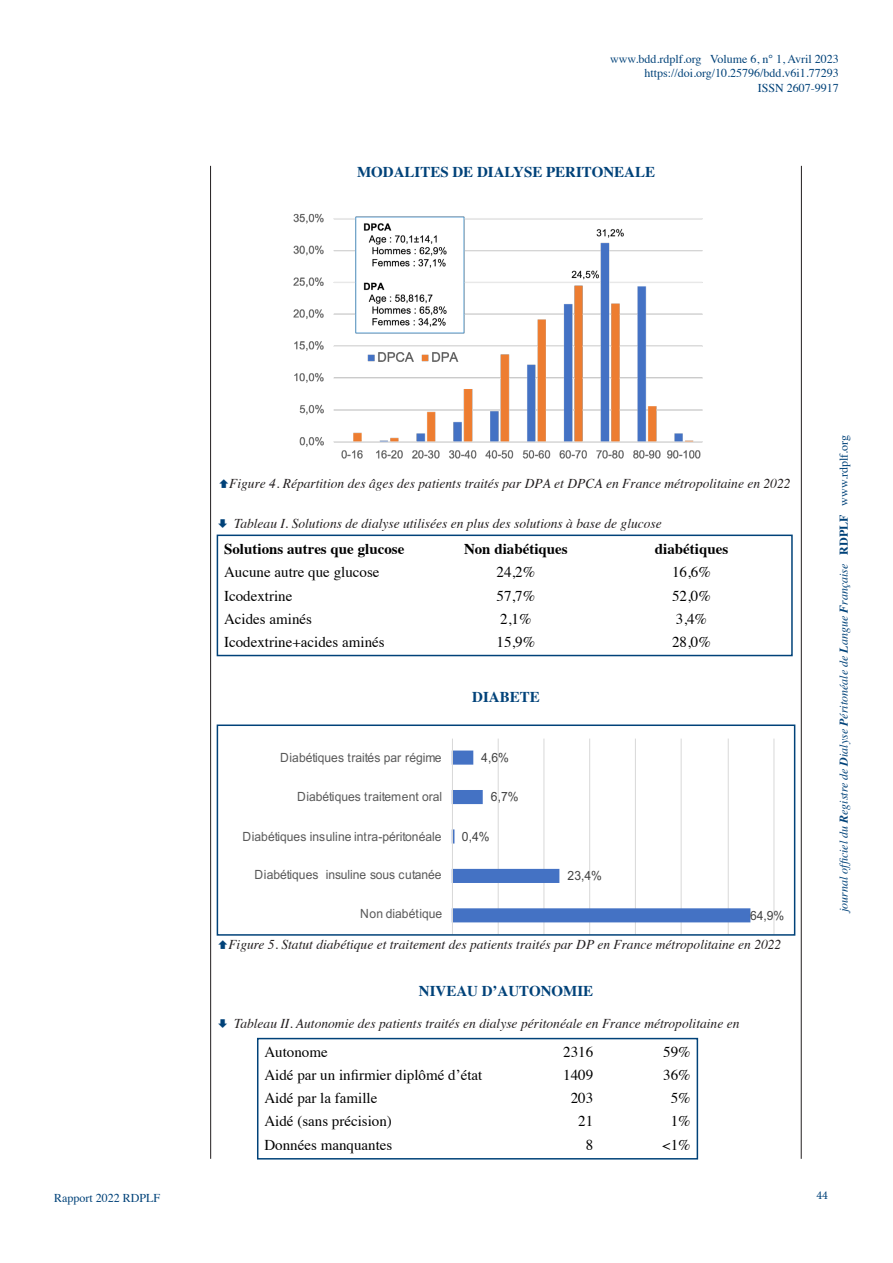
<style>
.page{position:relative;width:893px;height:1263px;background:#fff}
.page>*{position:absolute;margin:0;border:0;box-sizing:border-box;transform-origin:0 0}
.t1{font:15px "Times";color:#000}
.t2{font:700 15px "Times";color:#004279}
.t3{font:700 15px "Times";color:#000}
.t4{font:italic 13.5px "Times";color:#231f20}
.t5{font:12.75px "Arial";color:#595959;scale:.95 1}
.t6{font:12.75px "Arial";color:#404040;scale:.95 1}
.t7{font:12px "Times";color:#004279}
.t8{font:italic 12px "Times";color:#004279}
.t9{font:12px "Minion Pro";color:#004279}
.s1{font-weight:700}
.s2{font-weight:700;font-style:normal}
.s3{font-style:normal}
</style>
<div class="page">
<hr style="left:210px;top:166px;width:1px;height:993px;background:#231f20">
<hr style="left:801px;top:166px;width:1px;height:993px;background:#231f20">
<div style="left:257px;top:1038px;width:441px;height:121px;border:2px solid #004279"></div>
<img style="left:293px;top:213px;width:410px;height:246px">
<hr style="left:498px;top:738px;width:1px;height:196px;background:#d9d9d9">
<hr style="left:543px;top:738px;width:1px;height:196px;background:#d9d9d9">
<hr style="left:589px;top:738px;width:1px;height:196px;background:#d9d9d9">
<hr style="left:635px;top:738px;width:1px;height:196px;background:#d9d9d9">
<hr style="left:681px;top:738px;width:1px;height:196px;background:#d9d9d9">
<hr style="left:728px;top:738px;width:1px;height:196px;background:#d9d9d9">
<hr style="left:773px;top:738px;width:1px;height:196px;background:#d9d9d9">
<svg style="left:453px;top:750px;width:297px;height:172px"></svg>
<hr style="left:452px;top:738px;width:1px;height:196px;background:#d9d9d9">
<div style="left:217px;top:724px;width:578px;height:212px;border:2px solid #004279"></div>
<div style="left:217px;top:535px;width:576px;height:121px;border:2px solid #004279"></div>
<p class="t7" style="left:610px;top:48px;width:230px">www.bdd.rdplf.org Volume 6, n° 1, Avril 2023</p>
<p class="t7" style="left:644px;top:62px;width:196px">https://doi.org/10.25796/bdd.v6i1.77293</p>
<p class="t7" style="left:758px;top:77px;width:82px">ISSN 2607-9917</p>
<p class="t2" style="left:357px;top:158px;width:300px">MODALITES DE DIALYSE PERITONEALE</p>
<p class="t7" style="left:54px;top:1187px;width:108px">Rapport 2022 RDPLF</p>
<p class="t4" style="left:229px;top:471px;width:563px">Figure 4. Répartition des âges des patients traités par DPA et DPCA en France métropolitaine en 2022</p>
<p class="t4" style="left:234px;top:512px;width:429px">Tableau I. Solutions de dialyse utilisées en plus des solutions à base de glucose</p>
<p class="t3" style="left:224px;top:535px;width:182px">Solutions autres que glucose</p>
<p class="t3" style="left:464px;top:535px;width:105px">Non diabétiques</p>
<p class="t3" style="left:655px;top:535px;width:75px">diabétiques</p>
<p class="t1" style="left:224px;top:558px;width:157px">Aucune autre que glucose</p>
<p class="t1" style="left:496px;top:558px;width:40px">24,2%</p>
<p class="t1" style="left:672px;top:558px;width:40px">16,6%</p>
<p class="t1" style="left:224px;top:581px;width:70px">Icodextrine</p>
<p class="t1" style="left:496px;top:581px;width:40px">57,7%</p>
<p class="t1" style="left:672px;top:581px;width:40px">52,0%</p>
<p class="t1" style="left:224px;top:605px;width:89px">Acides aminés</p>
<p class="t1" style="left:500px;top:605px;width:33px">2,1%</p>
<p class="t1" style="left:676px;top:605px;width:33px">3,4%</p>
<p class="t1" style="left:224px;top:628px;width:162px">Icodextrine+acides aminés</p>
<p class="t1" style="left:496px;top:628px;width:40px">15,9%</p>
<p class="t1" style="left:672px;top:628px;width:40px">28,0%</p>
<p class="t2" style="left:472px;top:683px;width:69px">DIABETE</p>
<p class="t5" style="left:280px;top:748px;width:171px">Diabétiques traités par régime</p>
<p class="t6" style="left:481px;top:748px;width:31px">4,6%</p>
<p class="t5" style="left:297px;top:788px;width:154px">Diabétiques traitement oral</p>
<p class="t6" style="left:491px;top:788px;width:31px">6,7%</p>
<p class="t5" style="left:242px;top:827px;width:211px">Diabétiques insuline intra-péritonéale</p>
<p class="t6" style="left:462px;top:827px;width:31px">0,4%</p>
<p class="t5" style="left:255px;top:865px;width:198px">Diabétiques insuline sous cutanée</p>
<p class="t6" style="left:568px;top:867px;width:38px">23,4%</p>
<p class="t5" style="left:360px;top:905px;width:88px">Non diabétique</p>
<p class="t6" style="left:750px;top:906px;width:38px">64,9%</p>
<p class="t4" style="left:228px;top:933px;width:554px">Figure 5. Statut diabétique et traitement des patients traités par DP en France métropolitaine en 2022</p>
<p class="t2" style="left:419px;top:977px;width:176px">NIVEAU D’AUTONOMIE</p>
<p class="t4" style="left:234px;top:1012px;width:507px">Tableau II. Autonomie des patients traités en dialyse péritonéale en France métropolitaine en</p>
<p class="t1" style="left:264px;top:1037px;width:65px">Autonome</p>
<p class="t1" style="left:563px;top:1037px;width:31px">2316</p>
<p class="t1" style="left:663px;top:1037px;width:29px">59%</p>
<p class="t1" style="left:264px;top:1061px;width:219px">Aidé par un infirmier diplômé d’état</p>
<p class="t1" style="left:563px;top:1061px;width:31px">1409</p>
<p class="t1" style="left:663px;top:1061px;width:29px">36%</p>
<p class="t1" style="left:264px;top:1084px;width:114px">Aidé par la famille</p>
<p class="t1" style="left:571px;top:1084px;width:24px">203</p>
<p class="t1" style="left:671px;top:1084px;width:21px">5%</p>
<p class="t1" style="left:264px;top:1107px;width:129px">Aidé (sans précision)</p>
<p class="t1" style="left:578px;top:1107px;width:16px">21</p>
<p class="t1" style="left:671px;top:1107px;width:21px">1%</p>
<p class="t1" style="left:264px;top:1130px;width:129px">Données manquantes</p>
<p class="t1" style="left:586px;top:1130px;width:9px">8</p>
<p class="t1" style="left:662px;top:1130px;width:30px">&lt;1%</p>
<p class="t8" style="left:833px;top:912px;width:478px;rotate:-90deg">journal officiel du <span class="s1">R</span>egistre de <span class="s1">D</span>ialyse <span class="s1">P</span>éritonéale de <span class="s1">L</span>angue <span class="s1">F</span>rançaise <span class="s2">RDPLF</span> <span class="s3">www.rdplf.org</span></p>
<p class="t9" style="left:816px;top:1187px;width:13px">44</p>
</div>
